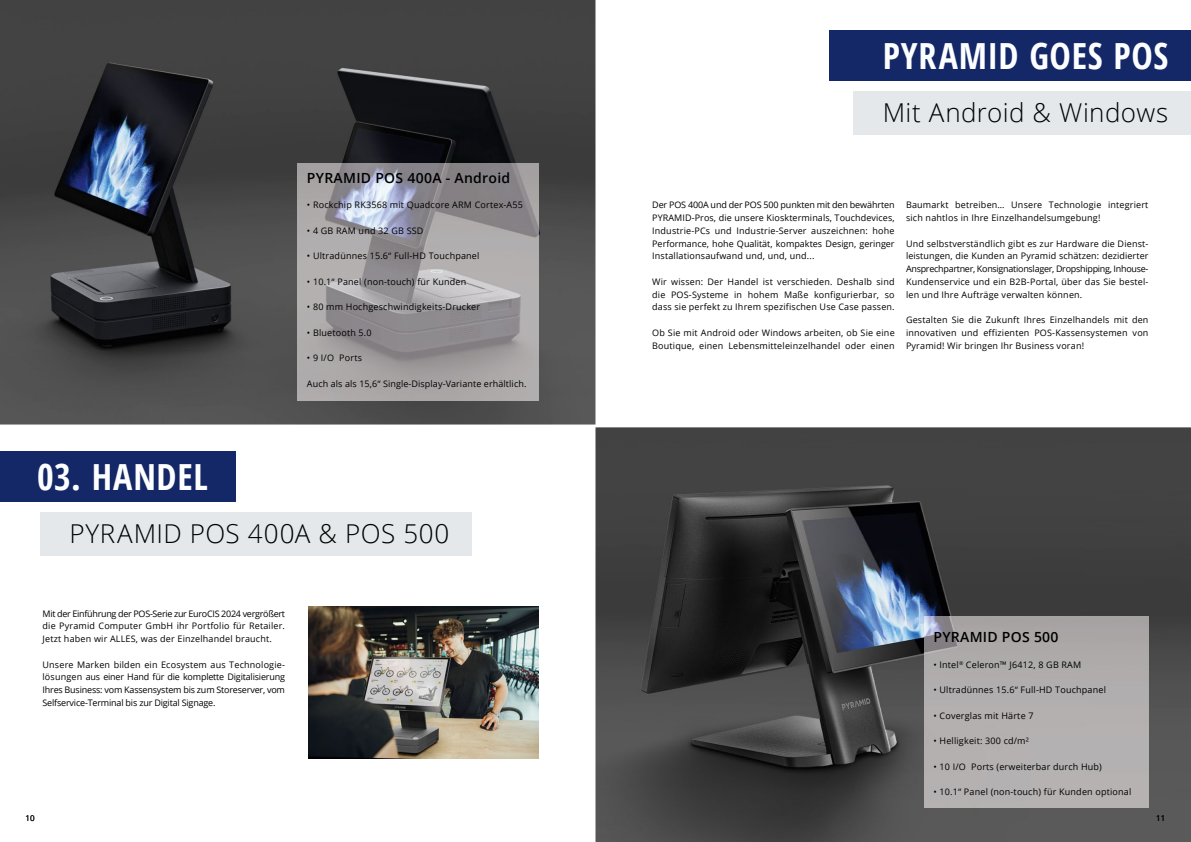
<style>
.page{position:relative;width:1191px;height:842px;background:#fff}
.page>*{position:absolute;margin:0;border:0;box-sizing:border-box;transform-origin:0 0}
.t1{font:700 condensed 36px "Open Sans";letter-spacing:.02em;color:#fdfeff}
.t2{font:300 26px "Open Sans";letter-spacing:.02em;color:#000}
.t3{font:600 14px "Open Sans";letter-spacing:.02em;color:#000}
.t4{font:9px/12.8px "Open Sans";letter-spacing:.02em;color:#000;text-align:justify}
.t5{font:8px "Open Sans";color:#000}
</style>
<div class="page">
<img style="left:0;top:0;width:595px;height:424px">
<img style="left:595px;top:427px;width:596px;height:415px">
<div style="left:829px;top:30px;width:362px;height:51px;background:#142766"></div>
<div style="left:853px;top:91px;width:338px;height:43px;background:#e4e8eb"></div>
<div style="left:0;top:451px;width:235px;height:51px;background:#142766"></div>
<div style="left:40px;top:512px;width:431px;height:43px;background:#e4e8eb"></div>
<img style="left:309px;top:607px;width:230px;height:151px">
<img style="left:297px;top:163px;width:241px;height:238px">
<img style="left:924px;top:617px;width:224px;height:191px">
<h3 class="t3" style="left:307px;top:168px;width:205px">PYRAMID POS 400A - Android</h3>
<p class="t4" style="left:307px;top:198px;width:217px">• Rockchip RK3568 mit Quadcore ARM Cortex-A55</p>
<p class="t4" style="left:307px;top:224px;width:118px">• 4 GB RAM und 32 GB SSD</p>
<p class="t4" style="left:307px;top:249px;width:174px">• Ultradünnes 15.6“ Full-HD Touchpanel</p>
<p class="t4" style="left:307px;top:275px;width:161px">• 10.1“ Panel (non-touch) für Kunden</p>
<p class="t4" style="left:307px;top:301px;width:175px">• 80 mm Hochgeschwindigkeits-Drucker</p>
<p class="t4" style="left:307px;top:326px;width:66px">• Bluetooth 5.0</p>
<p class="t4" style="left:307px;top:352px;width:57px">• 9 I/O Ports</p>
<p class="t4" style="left:307px;top:377px;width:221px">Auch als als 15,6“ Single-Display-Variante erhältlich.</p>
<h1 class="t1" style="left:37px;top:451px;width:172px">03. HANDEL</h1>
<h2 class="t2" style="left:70px;top:516px;width:381px">PYRAMID POS 400A &amp; POS 500</h2>
<p class="t4" style="left:43px;top:607px;width:244px">Mit der Einführung der POS-Serie zur EuroCIS 2024 vergrößert die Pyramid Computer GmbH ihr Portfolio für Retailer.<br>Jetzt haben wir ALLES, was der Einzelhandel braucht.</p>
<p class="t4" style="left:43px;top:658px;width:244px">Unsere Marken bilden ein Ecosystem aus Technologie&shy;lösungen aus einer Hand für die komplette Digitalisierung Ihres Business: vom Kassensystem bis zum Storeserver, vom Selfservice-Terminal bis zur Digital Signage.</p>
<h1 class="t1" style="left:882px;top:30px;width:287px">PYRAMID GOES POS</h1>
<h2 class="t2" style="left:882px;top:95px;width:287px">Mit Android &amp; Windows</h2>
<p class="t4" style="left:652px;top:198px;width:244px">Der POS 400A und der POS 500 punkten mit den bewährten PYRAMID-Pros, die unsere Kioskterminals, Touchdevices, Industrie-PCs und Industrie-Server auszeichnen: hohe Performance, hohe Qualität, kompaktes Design, geringer Installationsaufwand und, und, und...</p>
<p class="t4" style="left:652px;top:275px;width:244px">Wir wissen: Der Handel ist verschieden. Deshalb sind die POS-Systeme in hohem Maße konfigurierbar, so dass sie perfekt zu Ihrem spezifischen Use Case passen.</p>
<p class="t4" style="left:652px;top:326px;width:244px">Ob Sie mit Android oder Windows arbeiten, ob Sie eine<br>Boutique, einen Lebensmitteleinzelhandel oder einen</p>
<p class="t4" style="left:906px;top:198px;width:244px">Baumarkt betreiben… Unsere Technologie integriert sich nahtlos in Ihre Einzelhandelsumgebung!</p>
<p class="t4" style="left:906px;top:237px;width:244px">Und selbstverständlich gibt es zur Hardware die Dienst&shy;leistungen, die Kunden an Pyramid schätzen: dezidierter Ansprechpartner, Konsignationslager, Dropshipping, Inhouse-Kundenservice und ein B2B-Portal, über das Sie bestel&shy;len und Ihre Aufträge verwalten können.</p>
<p class="t4" style="left:906px;top:313px;width:244px">Gestalten Sie die Zukunft Ihres Einzelhandels mit den innovativen und effizienten POS-Kassensystemen von Pyramid! Wir bringen Ihr Business voran!</p>
<h3 class="t3" style="left:933px;top:627px;width:127px">PYRAMID POS 500</h3>
<p class="t4" style="left:933px;top:658px;width:149px">• Intel<sup>®</sup> Celeron™ J6412, 8 GB RAM</p>
<p class="t4" style="left:933px;top:683px;width:174px">• Ultradünnes 15.6“ Full-HD Touchpanel</p>
<p class="t4" style="left:933px;top:709px;width:102px">• Coverglas mit Härte 7</p>
<p class="t4" style="left:933px;top:734px;width:97px">• Helligkeit: 300 cd/m²</p>
<p class="t4" style="left:933px;top:760px;width:170px">• 10 I/O Ports (erweiterbar durch Hub)</p>
<p class="t4" style="left:933px;top:785px;width:199px">• 10.1“ Panel (non-touch) für Kunden optional</p>
<p class="t5" style="left:26px;top:812px;width:11px">10</p>
<p class="t5" style="left:1156px;top:812px;width:11px">11</p>
</div>
